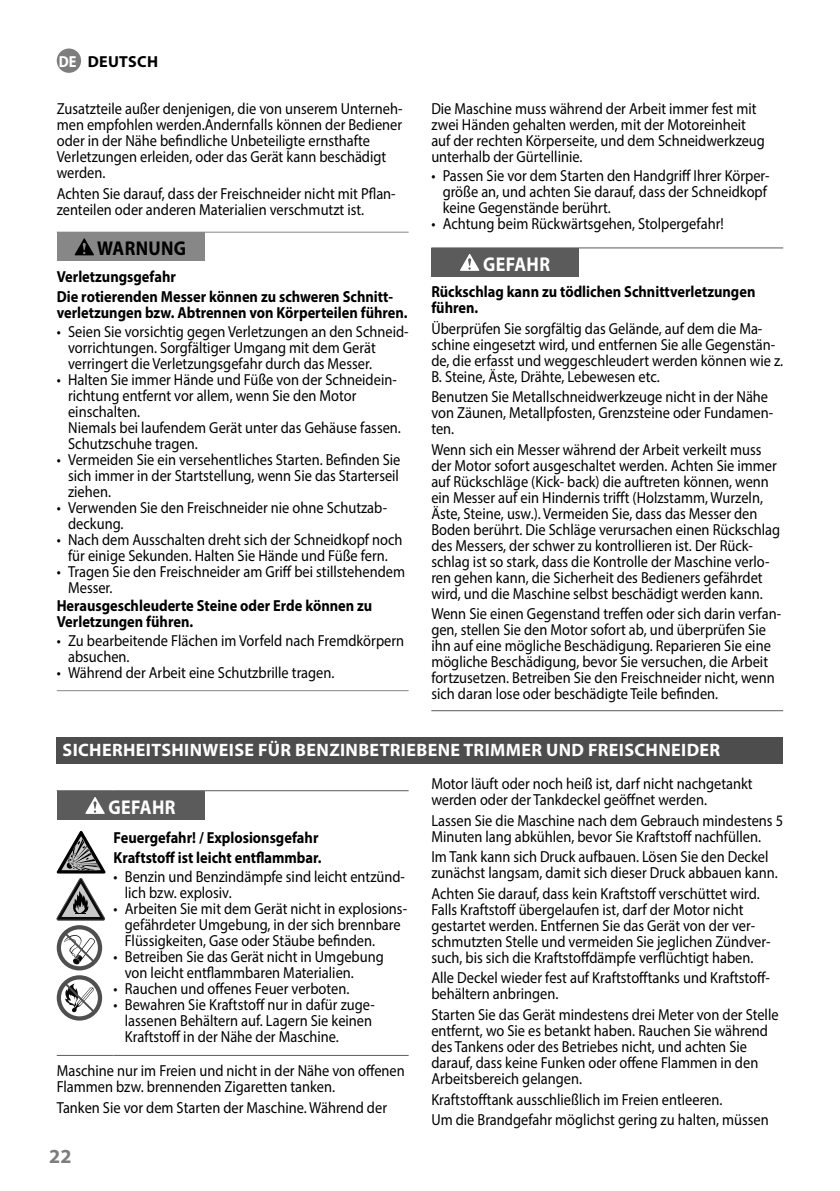
<style>
.page{position:relative;width:840px;height:1191px;background:#fff}
.page>*{position:absolute;margin:0;border:0;box-sizing:border-box;transform-origin:0 0}
.t1{font:700 20px "Myriad Pro";letter-spacing:.02em;color:#fff;scale:.9 1}
.t2{font:700 20px "Myriad Pro";letter-spacing:.02em;color:#000;scale:.9 1}
.t3{font:700 20px "Myriad Pro";color:#7d7d7d}
.t4{font:700 18px "Myriad Pro";letter-spacing:.02em;color:#fff}
.t5{font:16px/16px "Myriad Pro";color:#000;scale:.9 1}
.t6{font:700 16px/20.6px "Myriad Pro";color:#000;scale:.9 1}
.t7{font:700 16px "Myriad Pro";letter-spacing:.02em;color:#000}
.s1{color:#fff}
</style>
<div class="page">
<hr style="left:57px;top:232px;width:351px;height:1px;background:#878787">
<hr style="left:57px;top:690px;width:351px;height:1px;background:#878787">
<div style="left:57px;top:233px;width:147px;height:28px;background:#878787"></div>
<svg style="left:74px;top:238px;width:20px;height:17px"></svg>
<hr style="left:431px;top:248px;width:351px;height:1px;background:#5b5b5b">
<hr style="left:431px;top:710px;width:351px;height:1px;background:#5b5b5b">
<div style="left:431px;top:248px;width:147px;height:28px;background:#5b5b5b"></div>
<svg style="left:460px;top:254px;width:19px;height:17px"></svg>
<div style="left:57px;top:737px;width:725px;height:26px;background:#4d4d4d"></div>
<hr style="left:57px;top:790px;width:56px;height:1px;background:#5b5b5b">
<hr style="left:113px;top:790px;width:295px;height:1px;background:#5b5b5b">
<hr style="left:57px;top:1055px;width:56px;height:1px;background:#5b5b5b">
<hr style="left:113px;top:1055px;width:295px;height:1px;background:#5b5b5b">
<div style="left:57px;top:791px;width:147px;height:28px;background:#5b5b5b"></div>
<svg style="left:85px;top:797px;width:20px;height:17px"></svg>
<svg style="left:56px;top:831px;width:49px;height:89px"></svg>
<div style="left:57px;top:925px;width:45px;height:45px;background:#4f4f4f;border-radius:50%"></div>
<svg style="left:61px;top:929px;width:37px;height:37px"></svg>
<svg style="left:62px;top:930px;width:35px;height:35px"></svg>
<div style="left:57px;top:975px;width:45px;height:45px;background:#4f4f4f;border-radius:50%"></div>
<svg style="left:61px;top:979px;width:37px;height:37px"></svg>
<svg style="left:62px;top:980px;width:35px;height:35px"></svg>
<div style="left:57px;top:49px;width:24px;height:24px;background:#7d7d7d;border-radius:50%"></div>
<p class="t7" style="left:59px;top:51px;width:101px"><span class="s1">DE</span> DEUTSCH</p>
<p class="t5" style="left:57px;top:100px;width:385px">Zusatzteile außer denjenigen, die von unserem Unterneh&shy;men empfohlen werden.Andernfalls können der Bediener oder in der Nähe befindliche Unbeteiligte ernsthafte Verletzungen erleiden, oder das Gerät kann beschädigt werden.</p>
<p class="t5" style="left:57px;top:185px;width:378px">Achten Sie darauf, dass der Freischneider nicht mit Pflan&shy;zenteilen oder anderen Materialien verschmutzt ist.</p>
<p class="t2" style="left:97px;top:235px;width:100px">WARNUNG</p>
<p class="t6" style="left:57px;top:265px;width:375px">Verletzungsgefahr<br>Die rotierenden Messer können zu schweren Schnitt-</p>
<p class="t6" style="left:57px;top:302px;width:391px">verletzungen bzw. Abtrennen von Körperteilen führen.</p>
<p class="t5" style="left:68px;top:323px;width:379px;text-indent:-11px">• Seien Sie vorsichtig gegen Verletzungen an den Schneid&shy;vorrichtungen. Sorgfältiger Umgang mit dem Gerät verringert die Verletzungsgefahr durch das Messer.</p>
<p class="t5" style="left:68px;top:371px;width:371px;text-indent:-11px">• Halten Sie immer Hände und Füße von der Schneidein&shy;richtung entfernt vor allem, wenn Sie den Motor einschalten.<br>Niemals bei laufendem Gerät unter das Gehäuse fassen.<br>Schutzschuhe tragen.</p>
<p class="t5" style="left:68px;top:451px;width:370px;text-align:justify;text-indent:-11px">• Vermeiden Sie ein versehentliches Starten. Befinden Sie sich immer in der Startstellung, wenn Sie das Starterseil ziehen.</p>
<p class="t5" style="left:68px;top:499px;width:356px;text-indent:-11px">• Verwenden Sie den Freischneider nie ohne Schutzab&shy;deckung.</p>
<p class="t5" style="left:57px;top:531px;width:385px;text-align:center">• Nach dem Ausschalten dreht sich der Schneidkopf noch für einige Sekunden. Halten Sie Hände und Füße fern.</p>
<p class="t5" style="left:68px;top:563px;width:376px;text-indent:-11px">• Tragen Sie den Freischneider am Griff bei stillstehendem<br>Messer.</p>
<p class="t6" style="left:57px;top:597px;width:352px;line-height:16px">Herausgeschleuderte Steine oder Erde können zu<br>Verletzungen führen.</p>
<p class="t5" style="left:68px;top:632px;width:375px;text-indent:-11px">• Zu bearbeitende Flächen im Vorfeld nach Fremdkörpern absuchen.</p>
<p class="t5" style="left:57px;top:664px;width:310px">• Während der Arbeit eine Schutzbrille tragen.</p>
<p class="t5" style="left:431px;top:100px;width:372px">Die Maschine muss während der Arbeit immer fest mit zwei Händen gehalten werden, mit der Motoreinheit auf der rechten Körperseite, und dem Schneidwerkzeug unterhalb der Gürtellinie.</p>
<p class="t5" style="left:442px;top:167px;width:364px;text-indent:-11px">• Passen Sie vor dem Starten den Handgriff Ihrer Körper&shy;größe an, und achten Sie darauf, dass der Schneidkopf keine Gegenstände berührt.</p>
<p class="t5" style="left:431px;top:215px;width:326px">• Achtung beim Rückwärtsgehen, Stolpergefahr!</p>
<p class="t1" style="left:483px;top:251px;width:76px">GEFAHR</p>
<p class="t6" style="left:431px;top:283px;width:361px;line-height:16px">Rückschlag kann zu tödlichen Schnittverletzungen führen.</p>
<p class="t5" style="left:431px;top:320px;width:392px">Überprüfen Sie sorgfältig das Gelände, auf dem die Ma&shy;schine eingesetzt wird, und entfernen Sie alle Gegenstän&shy;de, die erfasst und weggeschleudert werden können wie z.<br>B. Steine, Äste, Drähte, Lebewesen etc.</p>
<p class="t5" style="left:431px;top:388px;width:381px">Benutzen Sie Metallschneidwerkzeuge nicht in der Nähe von Zäunen, Metallpfosten, Grenzsteine oder Fundamen&shy;ten.</p>
<p class="t5" style="left:431px;top:441px;width:389px">Wenn sich ein Messer während der Arbeit verkeilt muss der Motor sofort ausgeschaltet werden. Achten Sie immer auf Rückschläge (Kick- back) die auftreten können, wenn ein Messer auf ein Hindernis trifft (Holzstamm, Wurzeln, Äste, Steine, usw.). Vermeiden Sie, dass das Messer den Boden berührt. Die Schläge verursachen einen Rückschlag des Messers, der schwer zu kontrollieren ist. Der Rück&shy;schlag ist so stark, dass die Kontrolle der Maschine verlo&shy;ren gehen kann, die Sicherheit des Bedieners gefährdet wird, und die Maschine selbst beschädigt werden kann.</p>
<p class="t5" style="left:431px;top:605px;width:390px">Wenn Sie einen Gegenstand treffen oder sich darin verfan&shy;gen, stellen Sie den Motor sofort ab, und überprüfen Sie ihn auf eine mögliche Beschädigung. Reparieren Sie eine mögliche Beschädigung, bevor Sie versuchen, die Arbeit fortzusetzen. Betreiben Sie den Freischneider nicht, wenn sich daran lose oder beschädigte Teile befinden.</p>
<p class="t4" style="left:63px;top:738px;width:658px">SICHERHEITSHINWEISE FÜR BENZINBETRIEBENE TRIMMER UND FREISCHNEIDER</p>
<p class="t1" style="left:108px;top:794px;width:76px">GEFAHR</p>
<p class="t6" style="left:113px;top:826px;width:232px">Feuergefahr! / Explosionsgefahr<br>Kraftstoff ist leicht entflammbar.</p>
<p class="t5" style="left:125px;top:868px;width:312px;text-indent:-11px">• Benzin und Benzindämpfe sind leicht entzünd&shy;lich bzw. explosiv.</p>
<p class="t5" style="left:125px;top:900px;width:315px;text-indent:-11px">• Arbeiten Sie mit dem Gerät nicht in explosions&shy;gefährdeter Umgebung, in der sich brennbare<br>Flüssigkeiten, Gase oder Stäube befinden.</p>
<p class="t5" style="left:125px;top:948px;width:289px;text-indent:-11px">• Betreiben Sie das Gerät nicht in Umgebung von leicht entflammbaren Materialien.</p>
<p class="t5" style="left:113px;top:980px;width:263px">• Rauchen und offenes Feuer verboten.</p>
<p class="t5" style="left:125px;top:996px;width:279px;text-indent:-11px">• Bewahren Sie Kraftstoff nur in dafür zuge&shy;lassenen Behältern auf. Lagern Sie keinen<br>Kraftstoff in der Nähe der Maschine.</p>
<p class="t5" style="left:57px;top:1062px;width:388px">Maschine nur im Freien und nicht in der Nähe von offenen<br>Flammen bzw. brennenden Zigaretten tanken.</p>
<p class="t5" style="left:57px;top:1099px;width:368px">Tanken Sie vor dem Starten der Maschine. Während der</p>
<p class="t3" style="left:49px;top:1142px;width:24px">22</p>
<p class="t5" style="left:431px;top:775px;width:358px">Motor läuft oder noch heiß ist, darf nicht nachgetankt werden oder der Tankdeckel geöffnet werden.</p>
<p class="t5" style="left:431px;top:812px;width:392px">Lassen Sie die Maschine nach dem Gebrauch mindestens 5<br>Minuten lang abkühlen, bevor Sie Kraftstoff nachfüllen.</p>
<p class="t5" style="left:431px;top:848px;width:386px">Im Tank kann sich Druck aufbauen. Lösen Sie den Deckel zunächst langsam, damit sich dieser Druck abbauen kann.</p>
<p class="t5" style="left:431px;top:885px;width:378px">Achten Sie darauf, dass kein Kraftstoff verschüttet wird.<br>Falls Kraftstoff übergelaufen ist, darf der Motor nicht gestartet werden. Entfernen Sie das Gerät von der ver&shy;schmutzten Stelle und vermeiden Sie jeglichen Zündver&shy;such, bis sich die Kraftstoffdämpfe verflüchtigt haben.</p>
<p class="t5" style="left:431px;top:969px;width:377px">Alle Deckel wieder fest auf Kraftstofftanks und Kraftstoff&shy;behältern anbringen.</p>
<p class="t5" style="left:431px;top:1006px;width:387px">Starten Sie das Gerät mindestens drei Meter von der Stelle entfernt, wo Sie es betankt haben. Rauchen Sie während des Tankens oder des Betriebes nicht, und achten Sie darauf, dass keine Funken oder offene Flammen in den Arbeitsbereich gelangen.</p>
<p class="t5" style="left:431px;top:1088px;width:376px;line-height:20.6px">Kraftstofftank ausschließlich im Freien entleeren.<br>Um die Brandgefahr möglichst gering zu halten, müssen</p>
</div>
